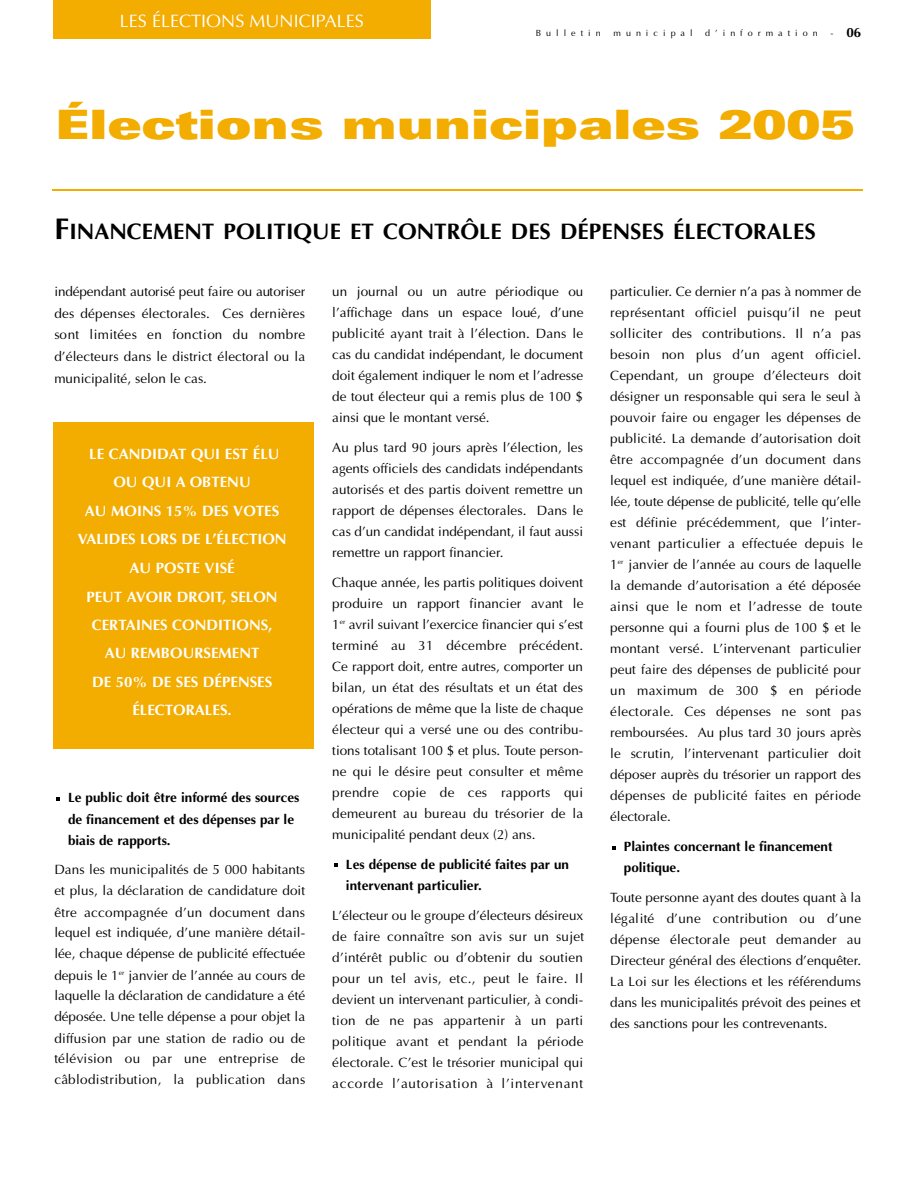
<style>
.page{position:relative;width:918px;height:1188px;background:#fff}
.page>*{position:absolute;margin:0;border:0;box-sizing:border-box;transform-origin:0 0}
.t1{font:900 expanded 40.5px "Univers";color:#f3ac00}
.t2{font:700 22.5px "Optima";color:#000}
.t3{font:18px "Optima";color:#fff}
.t4{font:700 15px/28.5px "Optima";color:#fff;text-align:center}
.t5{font:13.5px/21px "Optima";letter-spacing:.01em;color:#000;text-align:justify}
.t6{font:700 13.5px/21px "Optima";color:#000}
.t7{font:9px "Optima";letter-spacing:.56em;color:#000}
.s1{font-weight:400;font-size:9px}
.s2{font-size:30px}
</style>
<div class="page">
<div style="left:53px;top:0;width:378px;height:39px;background:#f3ac00"></div>
<svg style="left:612px;top:846px;width:4px;height:4px"></svg>
<svg style="left:334px;top:863px;width:4px;height:4px"></svg>
<svg style="left:56px;top:797px;width:4px;height:4px"></svg>
<hr style="left:53px;top:190px;width:810px;height:1px;background:#f3ac00">
<div style="left:53px;top:422px;width:261px;height:327px;background:#f3ac00"></div>
<h3 class="t3" style="left:120px;top:14px;width:245px">LES ÉLECTIONS MUNICIPALES</h3>
<p class="t7" style="left:536px;top:29px;width:67px">Bulletin</p>
<p class="t7" style="left:613px;top:29px;width:81px">municipal</p>
<p class="t7" style="left:705px;top:29px;width:114px">d’information</p>
<p class="t6" style="left:831px;top:24px;width:32px"><span class="s1">-</span> 06</p>
<h1 class="t1" style="left:55px;top:109px;width:801px">Élections municipales 2005</h1>
<h2 class="t2" style="left:54px;top:222px;width:763px"><span class="s2">F</span>INANCEMENT POLITIQUE ET CONTRÔLE DES DÉPENSES ÉLECTORALES</h2>
<p class="t5" style="left:54px;top:282px;width:253px;line-height:21.8px">indépendant autorisé peut faire ou autoriser des dépenses électorales. Ces dernières sont limitées en fonction du nombre d’électeurs dans le district électoral ou la municipalité, selon le cas.</p>
<p class="t4" style="left:78px;top:441px;width:210px">LE CANDIDAT QUI EST ÉLU<br>OU QUI A OBTENU<br>AU MOINS 15% DES VOTES<br>VALIDES LORS DE L’ÉLECTION<br>AU POSTE VISÉ<br>PEUT AVOIR DROIT, SELON<br>CERTAINES CONDITIONS,<br>AU REMBOURSEMENT<br>DE 50% DE SES DÉPENSES<br>ÉLECTORALES.</p>
<p class="t6" style="left:68px;top:789px;width:233px">Le public doit être informé des sources de financement et des dépenses par le biais de rapports.</p>
<p class="t5" style="left:54px;top:861px;width:253px">Dans les municipalités de 5 000 habitants et plus, la déclaration de candidature doit être accompagnée d’un document dans lequel est indiquée, d’une manière détail&shy;lée, chaque dépense de publicité effectuée depuis le 1<sup>er</sup> janvier de l’année au cours de laquelle la déclaration de candidature a été déposée. Une telle dépense a pour objet la diffusion par une station de radio ou de télévision ou par une entreprise de câblodistribution, la publication dans</p>
<p class="t5" style="left:332px;top:282px;width:253px">un journal ou un autre périodique ou l’affichage dans un espace loué, d’une publicité ayant trait à l’élection. Dans le cas du candidat indépendant, le document doit également indiquer le nom et l’adresse de tout électeur qui a remis plus de 100 $ ainsi que le montant versé.</p>
<p class="t5" style="left:332px;top:438px;width:252px">Au plus tard 90 jours après l’élection, les agents officiels des candidats indépendants autorisés et des partis doivent remettre un rapport de dépenses électorales. Dans le cas d’un candidat indépendant, il faut aussi remettre un rapport financier.</p>
<p class="t5" style="left:332px;top:573px;width:253px">Chaque année, les partis politiques doivent produire un rapport financier avant le 1<sup>er</sup> avril suivant l’exercice financier qui s’est terminé au 31 décembre précédent.<br>Ce rapport doit, entre autres, comporter un bilan, un état des résultats et un état des opérations de même que la liste de chaque électeur qui a versé une ou des contribu&shy;tions totalisant 100 $ et plus. Toute person&shy;ne qui le désire peut consulter et même prendre copie de ces rapports qui demeurent au bureau du trésorier de la municipalité pendant deux (2) ans.</p>
<p class="t6" style="left:346px;top:855px;width:225px">Les dépense de publicité faites par un intervenant particulier.</p>
<p class="t5" style="left:332px;top:906px;width:253px">L’électeur ou le groupe d’électeurs désireux de faire connaître son avis sur un sujet d’intérêt public ou d’obtenir du soutien pour un tel avis, etc., peut le faire. Il devient un intervenant particulier, à condi&shy;tion de ne pas appartenir à un parti politique avant et pendant la période électorale. C’est le trésorier municipal qui accorde l’autorisation à l’intervenant</p>
<p class="t5" style="left:610px;top:282px;width:254px;text-align:left">particulier. Ce dernier n’a pas à nommer de représentant officiel puisqu’il ne peut solliciter des contributions. Il n’a pas besoin non plus d’un agent officiel.<br>Cependant, un groupe d’électeurs doit désigner un responsable qui sera le seul à pouvoir faire ou engager les dépenses de publicité. La demande d’autorisation doit être accompagnée d’un document dans lequel est indiquée, d’une manière détail&shy;lée, toute dépense de publicité, telle qu’elle est définie précédemment, que l’inter&shy;venant particulier a effectuée depuis le 1<sup>er</sup> janvier de l’année au cours de laquelle la demande d’autorisation a été déposée ainsi que le nom et l’adresse de toute personne qui a fourni plus de 100 $ et le montant versé. L’intervenant particulier peut faire des dépenses de publicité pour un maximum de 300 $ en période électorale. Ces dépenses ne sont pas remboursées. Au plus tard 30 jours après le scrutin, l’intervenant particulier doit déposer auprès du trésorier un rapport des dépenses de publicité faites en période électorale.</p>
<p class="t6" style="left:624px;top:837px;width:210px">Plaintes concernant le financement politique.</p>
<p class="t5" style="left:610px;top:888px;width:253px">Toute personne ayant des doutes quant à la légalité d’une contribution ou d’une dépense électorale peut demander au Directeur général des élections d’enquêter.<br>La Loi sur les élections et les référendums dans les municipalités prévoit des peines et des sanctions pour les contrevenants.</p>
</div>
